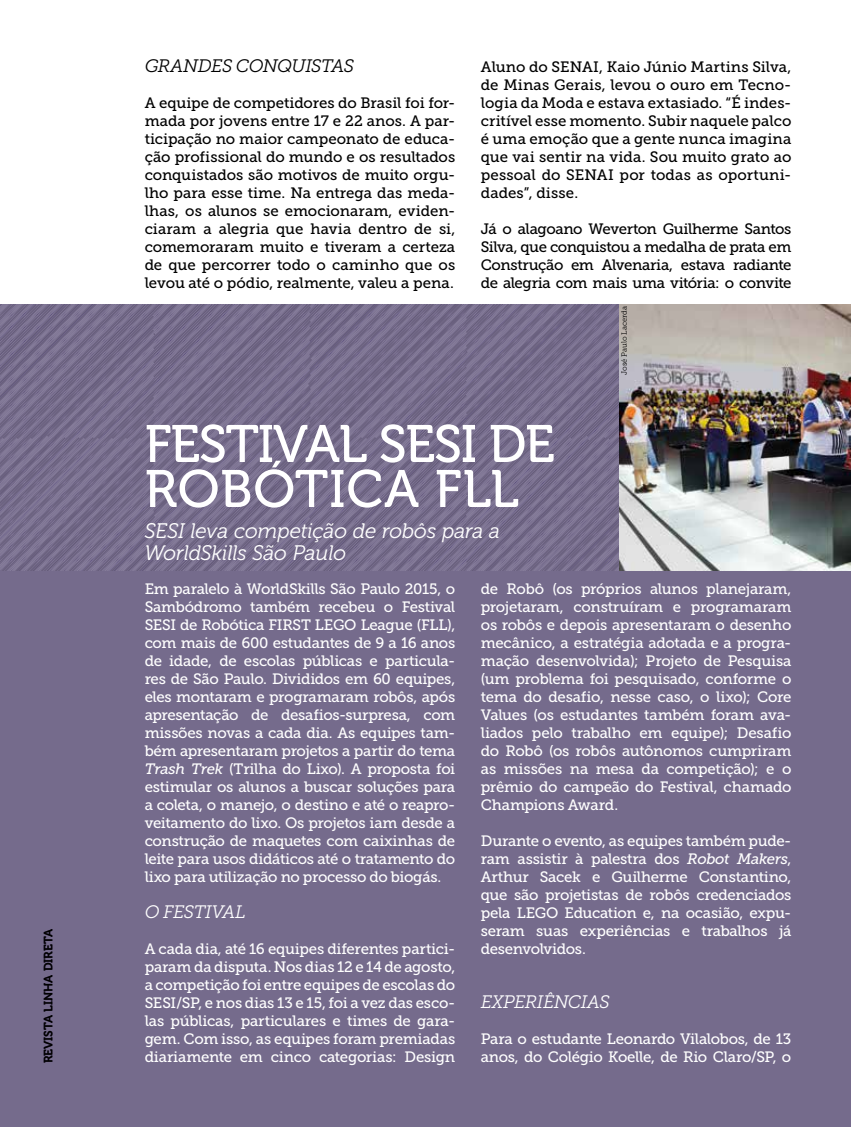
<style>
.page{position:relative;width:851px;height:1127px;background:#fff}
.page>*{position:absolute;margin:0;border:0;box-sizing:border-box;transform-origin:0 0}
.t1{font:52.5px/45px "Museo 500";letter-spacing:-.025em;color:#fff}
.t2{font:italic 21px/22.5px "Museo 300";color:#fff}
.t3{font:italic 18px "Museo Slab 300";letter-spacing:-.025em;color:#fff}
.t4{font:italic 18px "Museo Slab 300";letter-spacing:-.03em;color:#000}
.t5{font:15px/18px "Museo Slab 500";letter-spacing:-.02em;color:#fff;text-align:justify}
.t6{font:15px/18px "Museo Slab 500";letter-spacing:-.01em;color:#000;text-align:justify}
.t7{font:12px "Museo 700";color:#000}
.t8{font:7.5px "Museo Slab 300";color:#000}
.s1{font-style:italic}
</style>
<div class="page">
<div style="left:0;top:304px;width:850px;height:823px;background:#756b8c"></div>
<img style="left:0;top:304px;width:850px;height:266px">
<p class="t7" style="left:42px;top:1063px;width:135px;rotate:-90deg">REVISTA LINHA DIRETA</p>
<p class="t4" style="left:145px;top:56px;width:211px">GRANDES CONQUISTAS</p>
<p class="t6" style="left:145px;top:94px;width:312px">A equipe de competidores do Brasil foi for&shy;mada por jovens entre 17 e 22 anos. A par&shy;ticipação no maior campeonato de educa&shy;ção profissional do mundo e os resultados conquistados são motivos de muito orgu&shy;lho para esse time. Na entrega das meda&shy;lhas, os alunos se emocionaram, eviden&shy;ciaram a alegria que havia dentro de si, comemoraram muito e tiveram a certeza de que percorrer todo o caminho que os levou até o pódio, realmente, valeu a pena.</p>
<p class="t6" style="left:480px;top:58px;width:312px">Aluno do SENAI, Kaio Júnio Martins Silva, de Minas Gerais, levou o ouro em Tecno&shy;logia da Moda e estava extasiado. “É indes&shy;critível esse momento. Subir naquele palco é uma emoção que a gente nunca imagina que vai sentir na vida. Sou muito grato ao pessoal do SENAI por todas as oportuni&shy;dades”, disse.</p>
<p class="t6" style="left:480px;top:220px;width:312px">Já o alagoano Weverton Guilherme Santos Silva, que conquistou a medalha de prata em Construção em Alvenaria, estava radiante de alegria com mais uma vitória: o convite</p>
<p class="t8" style="left:620px;top:375px;width:70px;rotate:-90deg">José Paulo Lacerda</p>
<h1 class="t1" style="left:145px;top:422px;width:411px">FESTIVAL SESI DE<br>ROBÓTICA FLL</h1>
<h2 class="t2" style="left:145px;top:519px;width:357px">SESI leva competição de robôs para a<br>WorldSkills São Paulo</h2>
<p class="t5" style="left:145px;top:580px;width:312px">Em paralelo à WorldSkills São Paulo 2015, o Sambódromo também recebeu o Festival SESI de Robótica FIRST LEGO League (FLL), com mais de 600 estudantes de 9 a 16 anos de idade, de escolas públicas e particula&shy;res de São Paulo. Divididos em 60 equipes, eles montaram e programaram robôs, após apresentação de desafios-surpresa, com missões novas a cada dia. As equipes tam&shy;bém apresentaram projetos a partir do tema <span class="s1">Trash Trek</span> (Trilha do Lixo). A proposta foi estimular os alunos a buscar soluções para a coleta, o manejo, o destino e até o reapro&shy;veitamento do lixo. Os projetos iam desde a construção de maquetes com caixinhas de leite para usos didáticos até o tratamento do lixo para utilização no processo do biogás.</p>
<p class="t3" style="left:145px;top:902px;width:102px">O FESTIVAL</p>
<p class="t5" style="left:145px;top:940px;width:312px">A cada dia, até 16 equipes diferentes partici&shy;param da disputa. Nos dias 12 e 14 de agosto, a competição foi entre equipes de escolas do SESI/SP, e nos dias 13 e 15, foi a vez das esco&shy;las públicas, particulares e times de gara&shy;gem. Com isso, as equipes foram premiadas diariamente em cinco categorias: Design</p>
<p class="t5" style="left:480px;top:580px;width:312px">de Robô (os próprios alunos planejaram, projetaram, construíram e programaram os robôs e depois apresentaram o desenho mecânico, a estratégia adotada e a progra&shy;mação desenvolvida); Projeto de Pesquisa (um problema foi pesquisado, conforme o tema do desafio, nesse caso, o lixo); Core Values (os estudantes também foram ava&shy;liados pelo trabalho em equipe); Desafio do Robô (os robôs autônomos cumpriram as missões na mesa da competição); e o prêmio do campeão do Festival, chamado Champions Award.</p>
<p class="t5" style="left:480px;top:832px;width:312px">Durante o evento, as equipes também pude&shy;ram assistir à palestra dos <span class="s1">Robot Makers</span>, Arthur Sacek e Guilherme Constantino, que são projetistas de robôs credenciados pela LEGO Education e, na ocasião, expu&shy;seram suas experiências e trabalhos já desenvolvidos.</p>
<p class="t3" style="left:480px;top:992px;width:130px">EXPERIÊNCIAS</p>
<p class="t5" style="left:480px;top:1030px;width:312px">Para o estudante Leonardo Vilalobos, de 13 anos, do Colégio Koelle, de Rio Claro/SP, o</p>
</div>
